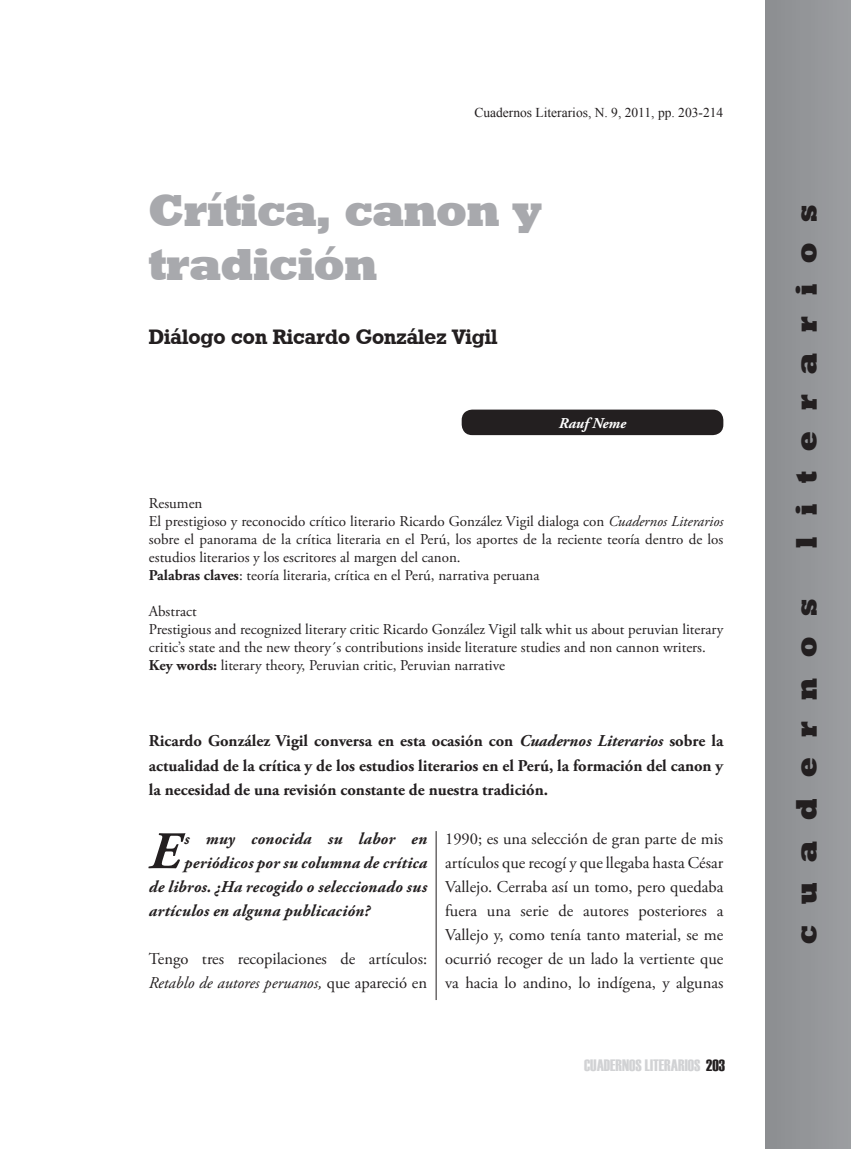
<style>
.page{position:relative;width:851px;height:1149px;background:#fff}
.page>*{position:absolute;margin:0;border:0;box-sizing:border-box;transform-origin:0 0}
.t1{font:italic 700 52.65px "Adobe Garamond Pro";color:#231f20}
.t2{font:45px/54px "Geometric Slab 712 BT Extra Bold A";color:#a8a9ad}
.t3{font:30px "Geometric Slab 712 BT Extra Bold A";letter-spacing:.7em;color:#231f20}
.t4{font:21px "Geometric Slab 712 BT Bold A";color:#231f20}
.t5{font:16.5px/24px "Adobe Garamond Pro";color:#231f20}
.t6{font:700 16.5px/24.8px "Adobe Garamond Pro";color:#231f20;text-align:justify}
.t7{font:italic 700 16.5px "Adobe Garamond Pro";letter-spacing:.015em;color:#231f20}
.t8{font:16.5px "Haettenschweiler";color:#d1d2d4}
.t9{font:15px/18px "Adobe Garamond Pro";letter-spacing:-.01em;color:#231f20}
.t10{font:italic 700 15px "Adobe Garamond Pro";color:#fff}
.t11{font:13.5px "Times New Roman";color:#231f20}
.s1{font-style:italic}
.s2{font-weight:700}
.s3{color:#231f20}
</style>
<div class="page">
<div style="left:765px;top:0;width:85px;height:1148px;background:#939598"></div>
<div style="left:461px;top:409px;width:262px;height:26px;background:#231f20;border-radius:10px"></div>
<hr style="left:435px;top:830px;width:1px;height:169px;background:#231f20">
<p class="t11" style="left:474px;top:103px;width:250px">Cuadernos Literarios, N. 9, 2011, pp. 203-214</p>
<h2 class="t2" style="left:149px;top:182px;width:394px">Crítica, canon y tradición</h2>
<h3 class="t4" style="left:149px;top:323px;width:350px">Diálogo con Ricardo González Vigil</h3>
<p class="t10" style="left:558px;top:414px;width:69px">Rauf Neme</p>
<p class="t9" style="left:149px;top:494px;width:576px">Resumen<br>El prestigioso y reconocido crítico literario Ricardo González Vigil dialoga con <span class="s1">Cuadernos Literarios </span>sobre el panorama de la crítica literaria en el Perú, los aportes de la reciente teoría dentro de los estudios literarios y los escritores al margen del canon.<br><span class="s2">Palabras claves</span>: teoría literaria, crítica en el Perú, narrativa peruana</p>
<p class="t9" style="left:149px;top:602px;width:576px">Abstract<br>Prestigious and recognized literary critic Ricardo González Vigil talk whit us about peruvian literary critic’s state and the new theory´s contributions inside literature studies and non cannon writers.<br><span class="s2">Key words:</span> literary theory, Peruvian critic, Peruvian narrative</p>
<p class="t6" style="left:149px;top:728px;width:576px">Ricardo González Vigil conversa en esta ocasión con <span class="s1">Cuadernos Literarios</span> sobre la actualidad de la crítica y de los estudios literarios en el Perú, la formación del canon y la necesidad de una revisión constante de nuestra tradición.</p>
<h1 class="t1" style="left:149px;top:820px;width:33px">E</h1>
<p class="t7" style="left:184px;top:829px;width:244px">s muy conocida su labor en</p>
<p class="t5" style="left:445px;top:827px;width:280px;text-align:justify">1990; es una selección de gran parte de mis artículos que recogí y que llegaba hasta César Vallejo. Cerraba así un tomo, pero quedaba fuera una serie de autores posteriores a Vallejo y, como tenía tanto material, se me ocurrió recoger de un lado la vertiente que va hacia lo andino, lo indígena, y algunas</p>
<p class="t7" style="left:184px;top:853px;width:244px">periódicos por su columna de crítica</p>
<p class="t7" style="left:149px;top:877px;width:279px">de libros. ¿Ha recogido o seleccionado sus</p>
<p class="t7" style="left:149px;top:901px;width:222px">artículos en alguna publicación?</p>
<p class="t5" style="left:149px;top:947px;width:280px">Tengo tres recopilaciones de artículos:<br><span class="s1">Retablo de autores peruanos,</span> que apareció en</p>
<p class="t8" style="left:584px;top:1055px;width:142px">CUADERNOS LITERARIOS <span class="s3">203</span></p>
<h3 class="t3" style="left:787px;top:547px;width:344px;rotate:-90deg">literarios</h3>
<h3 class="t3" style="left:787px;top:943px;width:346px;rotate:-90deg">cuadernos</h3>
</div>
